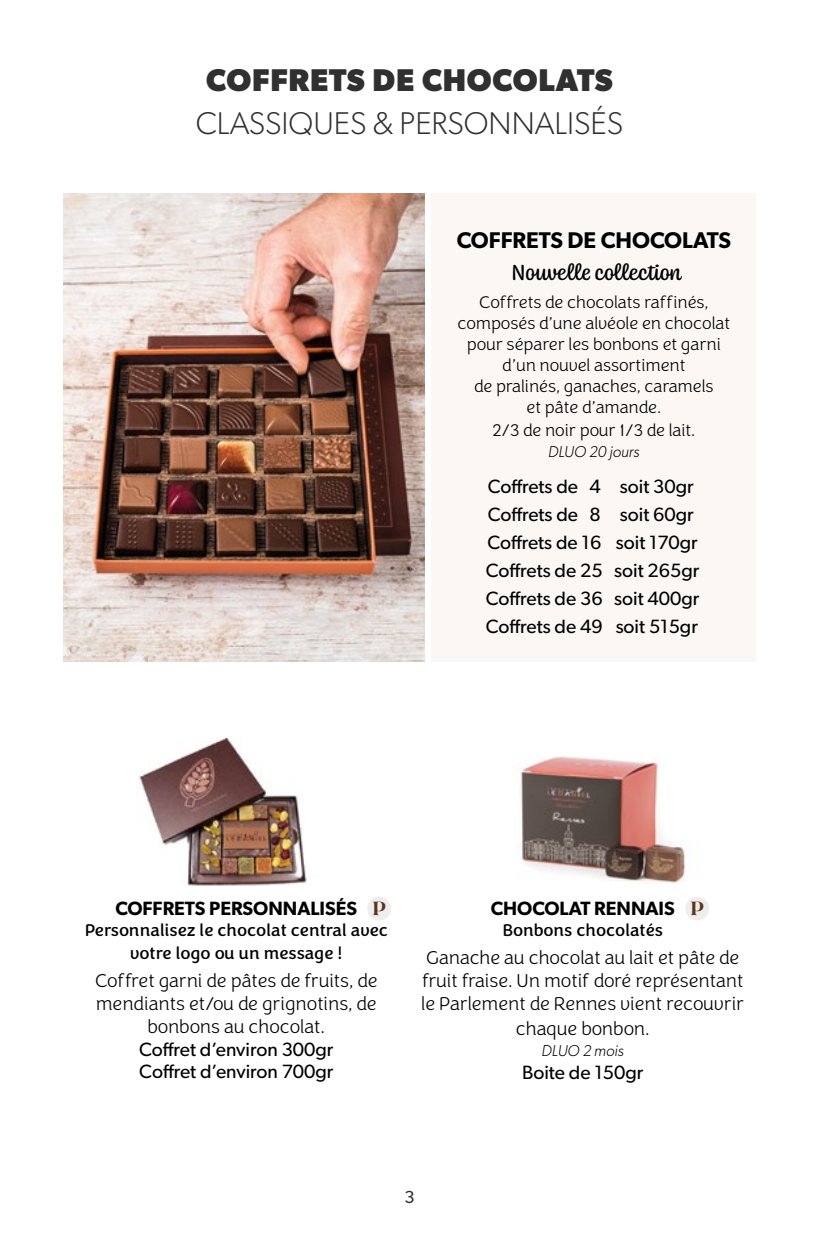
<style>
.page{position:relative;width:819px;height:1241px;background:#fff}
.page>*{position:absolute;margin:0;border:0;box-sizing:border-box;transform-origin:0 0}
.t1{font:300 31.5px "Gibson";color:#303031}
.t2{font:700 31.5px "Gibson";letter-spacing:.025em;color:#303031}
.t3{font:600 22.75px "Gibson";color:#000}
.t4{font:22.75px "Coniferous";color:#000;scale:1.3 1}
.t5{font:700 21px "Tenez";color:#5b351b}
.t6{font:200 19.25px/23.1px "Congenial";color:#000;text-align:center}
.t7{font:19.25px/28px "Gibson";color:#000}
.t8{font:600 19.25px "Gibson";color:#000}
.t9{font:200 17.5px/21px "Congenial";color:#000;text-align:center}
.t10{font:17.5px/23.1px "Congenial";color:#000;text-align:center}
.t11{font:17.5px "Gibson";color:#303031}
.t12{font:italic 300 15.75px "Gibson";color:#000}
</style>
<div class="page">
<img style="left:63px;top:193px;width:361px;height:468px">
<div style="left:432px;top:193px;width:324px;height:468px;background:#faf7f5"></div>
<img style="left:520px;top:756px;width:166px;height:127px">
<div style="left:367px;top:896px;width:24px;height:24px;background:#eee;border-radius:50%"></div>
<div style="left:685px;top:896px;width:24px;height:24px;background:#eee;border-radius:50%"></div>
<img style="left:139px;top:738px;width:168px;height:148px">
<h1 class="t2" style="left:206px;top:61px;width:408px">COFFRETS DE CHOCOLATS</h1>
<h1 class="t1" style="left:196px;top:104px;width:429px">CLASSIQUES &amp; PERSONNALISÉS</h1>
<p class="t3" style="left:457px;top:226px;width:275px">COFFRETS DE CHOCOLATS</p>
<p class="t4" style="left:511px;top:256px;width:133px">Nouvelle collection</p>
<p class="t9" style="left:457px;top:291px;width:274px">Coffrets de chocolats raffinés, composés d’une alvéole en chocolat pour séparer les bonbons et garni d’un nouvel assortiment<br>de pralinés, ganaches, caramels<br>et pâte d’amande.</p>
<p class="t9" style="left:492px;top:419px;width:204px">2/3 de noir pour 1/3 de lait.</p>
<p class="t12" style="left:548px;top:442px;width:93px">DLUO 20 jours</p>
<p class="t7" style="left:486px;top:472px;width:118px;text-align:justify">Coffrets de 4<br>Coffrets de 8<br>Coffrets de 16<br>Coffrets de 25<br>Coffrets de 36<br>Coffrets de 49</p>
<p class="t7" style="left:614px;top:472px;width:87px">soit 30gr soit 60gr soit 170gr soit 265gr soit 400gr soit 515gr</p>
<p class="t8" style="left:115px;top:896px;width:243px">COFFRETS PERSONNALISÉS</p>
<p class="t10" style="left:85px;top:918px;width:304px">Personnalisez le chocolat central avec votre logo ou un message !</p>
<p class="t6" style="left:95px;top:968px;width:284px">Coffret garni de pâtes de fruits, de mendiants et/ou de grignotins, de bonbons au chocolat.</p>
<p class="t7" style="left:139px;top:1037px;width:196px;line-height:22.8px">Coffret d’environ 300gr<br>Coffret d’environ 700gr</p>
<p class="t8" style="left:490px;top:896px;width:185px">CHOCOLAT RENNAIS</p>
<p class="t10" style="left:502px;top:918px;width:162px">Bonbons chocolatés</p>
<p class="t6" style="left:421px;top:945px;width:324px;text-align:left">Ganache au chocolat au lait et pâte de fruit fraise. Un motif doré représentant le Parlement de Rennes vient recouvrir</p>
<p class="t6" style="left:516px;top:1017px;width:135px">chaque bonbon.</p>
<p class="t12" style="left:541px;top:1040px;width:84px">DLUO 2 mois</p>
<p class="t7" style="left:522px;top:1058px;width:123px">Boite de 150gr</p>
<p class="t5" style="left:372px;top:893px;width:15px">P</p>
<p class="t5" style="left:690px;top:893px;width:15px">P</p>
<p class="t11" style="left:404px;top:1185px;width:12px">3</p>
</div>
